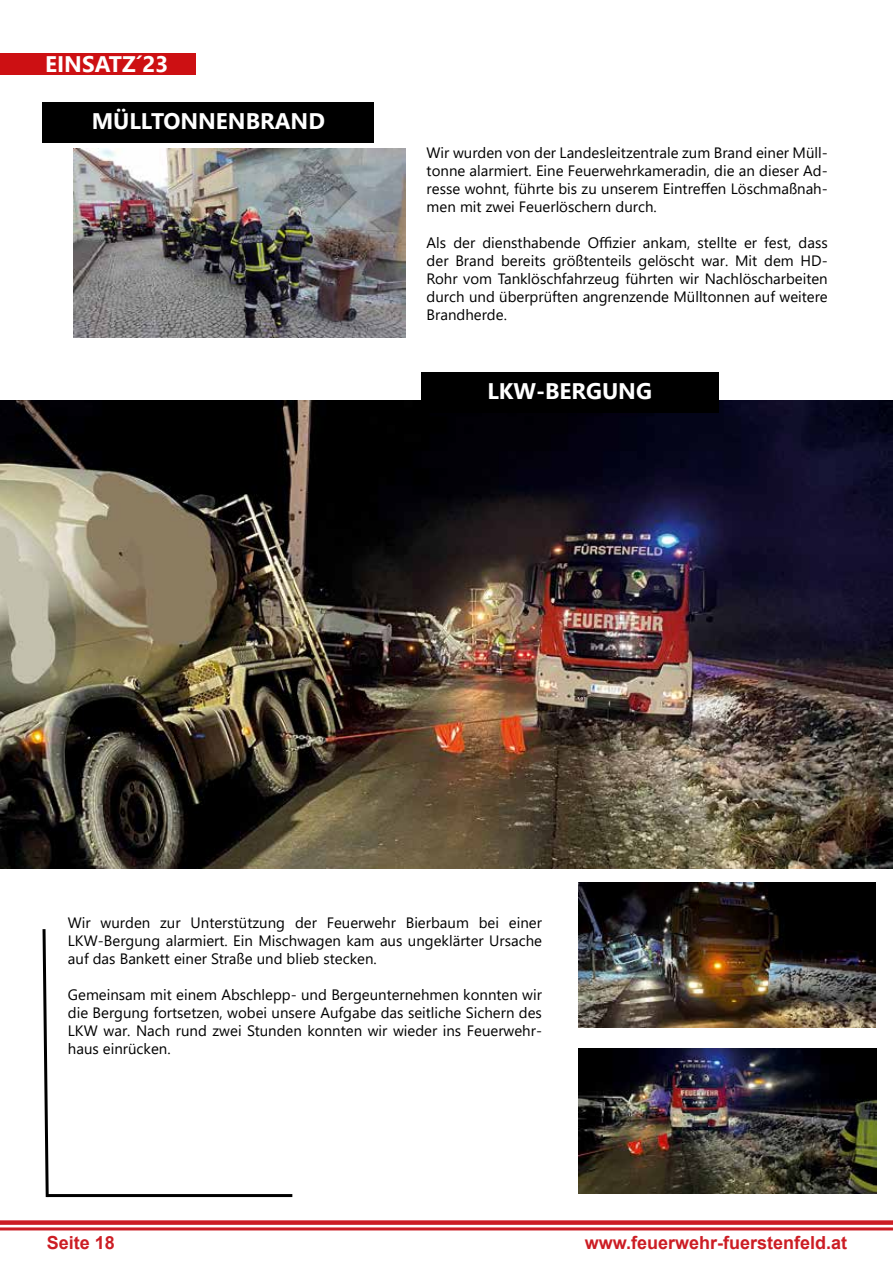
<style>
.page{position:relative;width:893px;height:1263px;background:#fff}
.page>*{position:absolute;margin:0;border:0;box-sizing:border-box;transform-origin:0 0}
.t1{font:700 22.5px "Segoe UI";color:#fff}
.t2{font:700 18px "Arial";color:#cc1d24}
.t3{font:15px/18px "Segoe UI";color:#000;text-align:justify}
</style>
<div class="page">
<div style="left:0;top:1220px;width:893px;height:5px;background:#cc1d24"></div>
<hr style="left:0;top:1227px;width:893px;height:3px;background:#cc1d24">
<hr style="left:47px;top:1194px;width:245px;height:3px;background:#000">
<svg style="left:42px;top:929px;width:8px;height:269px"></svg>
<div style="left:0;top:53px;width:196px;height:21px;background:#cd1013"></div>
<img style="left:73px;top:148px;width:332px;height:189px">
<div style="left:43px;top:102px;width:331px;height:40px;background:#000"></div>
<img style="left:0;top:401px;width:893px;height:468px">
<img style="left:578px;top:882px;width:298px;height:145px">
<div style="left:421px;top:372px;width:297px;height:40px;background:#000"></div>
<img style="left:578px;top:1049px;width:298px;height:144px">
<h1 class="t1" style="left:45px;top:43px;width:125px">EINSATZ´23</h1>
<h1 class="t1" style="left:92px;top:100px;width:235px">MÜLLTONNENBRAND</h1>
<p class="t3" style="left:427px;top:142px;width:403px">Wir wurden von der Landesleitzentrale zum Brand einer Müll&shy;tonne alarmiert. Eine Feuerwehrkameradin, die an dieser Ad&shy;resse wohnt, führte bis zu unserem Eintreffen Löschmaßnah&shy;men mit zwei Feuerlöschern durch.</p>
<p class="t3" style="left:427px;top:232px;width:403px">Als der diensthabende Offizier ankam, stellte er fest, dass der Brand bereits größtenteils gelöscht war. Mit dem HD-Rohr vom Tanklöschfahrzeug führten wir Nachlöscharbeiten durch und überprüften angrenzende Mülltonnen auf weitere Brandherde.</p>
<h1 class="t1" style="left:487px;top:370px;width:166px">LKW-BERGUNG</h1>
<p class="t3" style="left:68px;top:913px;width:476px">Wir wurden zur Unterstützung der Feuerwehr Bierbaum bei einer LKW-Bergung alarmiert. Ein Mischwagen kam aus ungeklärter Ursache auf das Bankett einer Straße und blieb stecken.</p>
<p class="t3" style="left:68px;top:985px;width:476px">Gemeinsam mit einem Abschlepp- und Bergeunternehmen konnten wir die Bergung fortsetzen, wobei unsere Aufgabe das seitliche Sichern des LKW war. Nach rund zwei Stunden konnten wir wieder ins Feuerwehr&shy;haus einrücken.</p>
<p class="t2" style="left:47px;top:1230px;width:70px">Seite 18</p>
<p class="t2" style="left:585px;top:1230px;width:264px">www.feuerwehr-fuerstenfeld.at</p>
</div>
